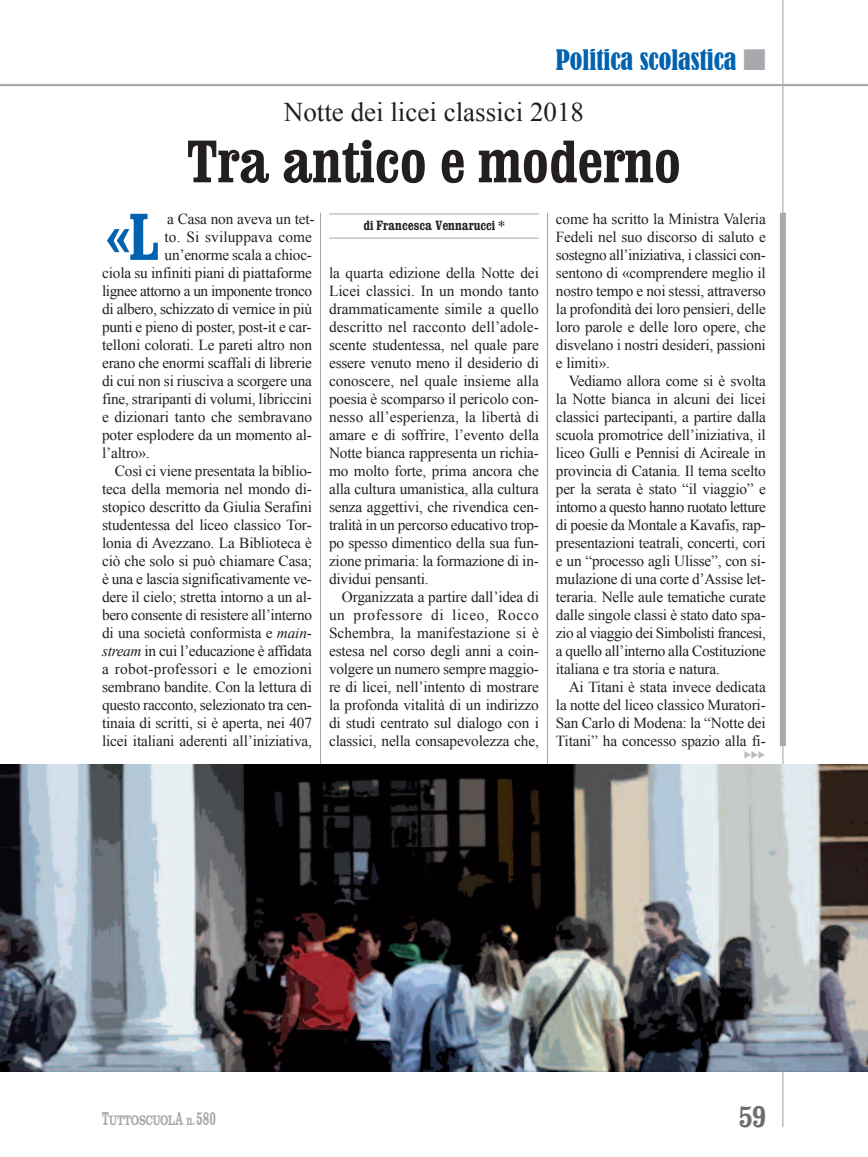
<style>
.page{position:relative;width:868px;height:1157px;background:#fff}
.page>*{position:absolute;margin:0;border:0;box-sizing:border-box;transform-origin:0 0}
.t1{font:700 condensed 66.3px "Clarendon";color:#0162b0}
.t2{font:700 condensed 60px "Clarendon";letter-spacing:-.01em;color:#231f20}
.t3{font:700 condensed 30px "Clarendon";color:#6c6d70}
.t4{font:27px "Times New Roman";color:#231f20}
.t5{font:condensed 26.4px "Bernard";color:#0162b0}
.t6{font:15.3px/18px "Times New Roman";letter-spacing:-.01em;color:#231f20;text-align:justify}
.t7{font:15.3px "Times New Roman";letter-spacing:-.03em;color:#231f20}
.t8{font:15.3px "Times New Roman";letter-spacing:.015em;color:#231f20}
.t9{font:15.3px "Times New Roman";letter-spacing:.01em;color:#231f20}
.t10{font:700 14.25px "Clarendon T";letter-spacing:-.02em;color:#a8a9ad;scale:.72 1}
.t11{font:700 condensed 13.5px "Clarendon";color:#231f20}
.t12{font:9px "Wingdings 3";color:#bcbdc0}
.s1{color:#a8a9ad}
.s2{font-style:italic}
.s3{font-size:19.2px}
.s4{font-size:15px}
</style>
<div class="page">
<hr style="left:0;top:84px;width:867px;height:2px;background:#a8a9ad">
<hr style="left:782px;top:0;width:1px;height:1127px;background:#a8a9ad">
<hr style="left:320px;top:213px;width:1px;height:858px;background:#a8a9ad">
<hr style="left:547px;top:213px;width:1px;height:858px;background:#a8a9ad">
<div style="left:779px;top:213px;width:6px;height:533px;background:#a8a9ad"></div>
<hr style="left:329px;top:213px;width:210px;height:1px;background:#a8a9ad">
<hr style="left:329px;top:238px;width:210px;height:1px;background:#a8a9ad">
<img style="left:0;top:764px;width:867px;height:307px">
<h3 class="t5" style="left:555px;top:44px;width:212px">Politica scolastica <span class="s1">■</span></h3>
<h3 class="t4" style="left:284px;top:97px;width:301px">Notte dei licei classici 2018</h3>
<h2 class="t2" style="left:187px;top:125px;width:496px">Tra antico e moderno</h2>
<h1 class="t1" style="left:102px;top:196px;width:59px">«L</h1>
<p class="t6" style="left:167px;top:210px;width:149px">a Casa non aveva un tet-</p>
<p class="t9" style="left:164px;top:228px;width:149px">to. Si sviluppava come</p>
<p class="t6" style="left:164px;top:246px;width:149px">un’enorme scala a chioc-</p>
<p class="t6" style="left:102px;top:264px;width:211px">ciola su infiniti piani di piattaforme</p>
<p class="t7" style="left:102px;top:282px;width:211px">lignee attorno a un imponente tronco</p>
<p class="t6" style="left:102px;top:300px;width:211px">di albero, schizzato di vernice in più</p>
<p class="t6" style="left:102px;top:318px;width:211px">punti e pieno di poster, post-it e car-</p>
<p class="t6" style="left:102px;top:336px;width:211px">telloni colorati. Le pareti altro non</p>
<p class="t6" style="left:102px;top:354px;width:211px">erano che enormi scaffali di librerie</p>
<p class="t6" style="left:102px;top:372px;width:211px">di cui non si riusciva a scorgere una</p>
<p class="t6" style="left:102px;top:390px;width:211px">fine, straripanti di volumi, libriccini</p>
<p class="t6" style="left:102px;top:408px;width:211px">e dizionari tanto che sembravano</p>
<p class="t6" style="left:102px;top:426px;width:211px">poter esplodere da un momento al-</p>
<p class="t6" style="left:102px;top:444px;width:49px">l’altro».</p>
<p class="t6" style="left:115px;top:462px;width:199px">Così ci viene presentata la biblio-</p>
<p class="t6" style="left:102px;top:480px;width:211px">teca della memoria nel mondo di-</p>
<p class="t6" style="left:102px;top:498px;width:211px">stopico descritto da Giulia Serafini</p>
<p class="t6" style="left:102px;top:516px;width:211px">studentessa del liceo classico Tor-</p>
<p class="t6" style="left:102px;top:534px;width:211px">lonia di Avezzano. La Biblioteca è</p>
<p class="t6" style="left:102px;top:552px;width:211px">ciò che solo si può chiamare Casa;</p>
<p class="t6" style="left:102px;top:570px;width:211px">è una e lascia significativamente ve-</p>
<p class="t6" style="left:102px;top:588px;width:211px">dere il cielo; stretta intorno a un al-</p>
<p class="t6" style="left:102px;top:606px;width:211px">bero consente di resistere all’interno</p>
<p class="t6" style="left:102px;top:624px;width:211px">di una società conformista e <span class="s2">main-</span></p>
<p class="t6" style="left:102px;top:642px;width:211px"><span class="s2">stream</span> in cui l’educazione è affidata</p>
<p class="t8" style="left:102px;top:660px;width:211px">a robot-professori e le emozioni</p>
<p class="t6" style="left:102px;top:678px;width:211px">sembrano bandite. Con la lettura di</p>
<p class="t6" style="left:102px;top:696px;width:211px">questo racconto, selezionato tra cen-</p>
<p class="t6" style="left:102px;top:714px;width:211px">tinaia di scritti, si è aperta, nei 407</p>
<p class="t6" style="left:102px;top:732px;width:211px">licei italiani aderenti all’iniziativa,</p>
<p class="t11" style="left:363px;top:217px;width:142px">di Francesca Vennarucci *</p>
<p class="t6" style="left:329px;top:264px;width:211px">la quarta edizione della Notte dei Licei classici. In un mondo tanto drammaticamente simile a quello descritto nel racconto dell’adole&shy;scente studentessa, nel quale pare essere venuto meno il desiderio di conoscere, nel quale insieme alla poesia è scomparso il pericolo con&shy;nesso all’esperienza, la libertà di amare e di soffrire, l’evento della Notte bianca rappresenta un richia&shy;mo molto forte, prima ancora che alla cultura umanistica, alla cultura senza aggettivi, che rivendica cen&shy;tralità in un percorso educativo trop&shy;po spesso dimentico della sua fun&shy;zione primaria: la formazione di in&shy;dividui pensanti.</p>
<p class="t6" style="left:329px;top:588px;width:211px;text-indent:13px">Organizzata a partire dall’idea di un professore di liceo, Rocco Schembra, la manifestazione si è estesa nel corso degli anni a coin&shy;volgere un numero sempre maggio&shy;re di licei, nell’intento di mostrare la profonda vitalità di un indirizzo di studi centrato sul dialogo con i classici, nella consapevolezza che,</p>
<p class="t6" style="left:556px;top:210px;width:211px">come ha scritto la Ministra Valeria Fedeli nel suo discorso di saluto e sostegno all’iniziativa, i classici con&shy;sentono di «comprendere meglio il nostro tempo e noi stessi, attraverso la profondità dei loro pensieri, delle loro parole e delle loro opere, che disvelano i nostri desideri, passioni e limiti».</p>
<p class="t6" style="left:556px;top:372px;width:211px;text-indent:13px">Vediamo allora come si è svolta la Notte bianca in alcuni dei licei classici partecipanti, a partire dalla scuola promotrice dell’iniziativa, il liceo Gulli e Pennisi di Acireale in provincia di Catania. Il tema scelto per la serata è stato “il viaggio” e intorno a questo hanno ruotato letture di poesie da Montale a Kavafis, rap&shy;presentazioni teatrali, concerti, cori e un “processo agli Ulisse”, con si&shy;mulazione di una corte d’Assise let&shy;teraria. Nelle aule tematiche curate dalle singole classi è stato dato spa&shy;zio al viaggio dei Simbolisti francesi, a quello all’interno alla Costituzione italiana e tra storia e natura.</p>
<p class="t6" style="left:556px;top:678px;width:211px;text-indent:13px">Ai Titani è stata invece dedicata la notte del liceo classico Muratori-San Carlo di Modena: la “Notte dei Titani” ha concesso spazio alla fi-</p>
<p class="t12" style="left:743px;top:749px;width:23px">◆◆◆</p>
<p class="t10" style="left:102px;top:1111px;width:160px"><span class="s3">T</span>UTTOSCUOL<span class="s3">A</span> <span class="s4">N.</span><span class="s3">580</span></p>
<h3 class="t3" style="left:739px;top:1098px;width:28px">59</h3>
</div>
